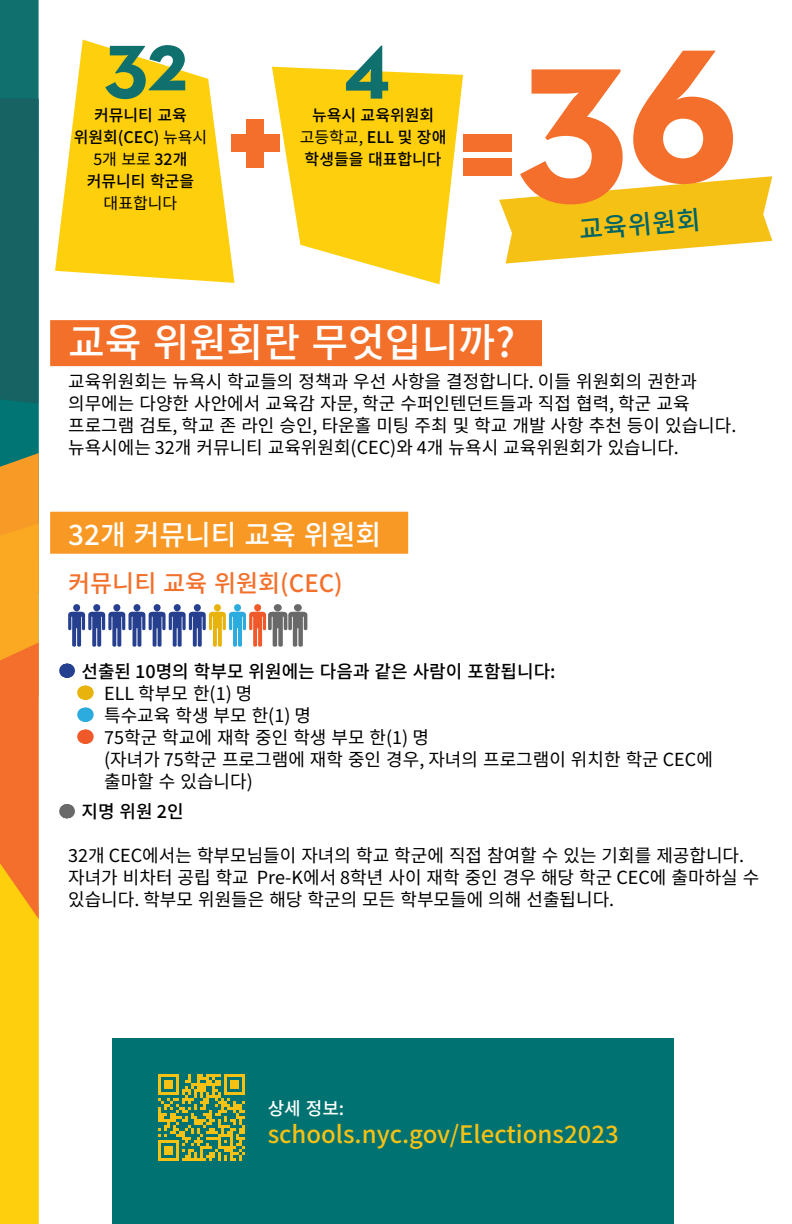
<style>
.page{position:relative;width:792px;height:1224px;background:#fff}
.page>*{position:absolute;margin:0;border:0;box-sizing:border-box;transform-origin:0 0}
.t1{font:700 216px "Neutraface 2 Text";color:#f36f2b}
.t2{font:700 85.2px "Neutraface 2 Text";color:#10706e}
.t3{font:500 40px "Noto Sans CJ Kkr";color:#fff}
.t4{font:500 28px "Noto Sans CJ Kkr";color:#fff}
.t5{font:500 26px "Noto Sans CJ Kkr";color:#006465}
.Body_Text{font:500 24px "Noto Sans CJ Kkr";color:#f6c115}
.t6{font:500 24px "Noto Sans CJ Kkr";color:#f3702b}
.Body_Text-2{font:18px/22px "Noto Sans CJ Kkr";color:#000}
.Icon_Text_-_CEC_Oran{font:18px/22px "Noto Sans CJ Kkr";color:#000}
.Icon_Text_-_CEC_Dark{font:500 18px "Noto Sans CJ Kkr";color:#000}
.Icon_Text_-_CEC_Blue{font:18px "Noto Sans CJ Kkr";color:#000}
.Icon_Text_-_CEC_Yell{font:18px "Noto Sans CJ Kkr";color:#000}
.Icon_Text_-_CEC_Gray{font:500 18px "Noto Sans CJ Kkr";color:#000}
.Body_Text-3{font:500 18px "Noto Sans CJ Kkr";color:#fff}
.t7{font:500 16px/22px "Noto Sans CJ Kkr";color:#000;text-align:center}
.t8{font:16px "Noto Sans CJ Kkr";color:#000}
.s1{font-weight:400}
.s2{font-weight:500}
</style>
<div class="page">
<svg style="left:0;top:0;width:39px;height:1224px;background:#a28f38"></svg>
<svg style="left:55px;top:40px;width:179px;height:243px;fill:#fecf0c"></svg>
<svg style="left:272px;top:67px;width:191px;height:217px;fill:#fecf0c"></svg>
<svg style="left:499px;top:176px;width:273px;height:88px"></svg>
<div style="left:246px;top:119px;width:17px;height:48px;background:#f36f2b"></div>
<div style="left:231px;top:135px;width:48px;height:17px;background:#f36f2b"></div>
<div style="left:463px;top:135px;width:48px;height:17px;background:#f36f2b"></div>
<div style="left:463px;top:158px;width:48px;height:18px;background:#f36f2b"></div>
<div style="left:112px;top:1038px;width:562px;height:186px;background:#007271"></div>
<div style="left:50px;top:320px;width:492px;height:46px;background:#f3702b"></div>
<div style="left:50px;top:512px;width:358px;height:42px;background:#f89925"></div>
<svg style="left:66px;top:664px;width:2px;height:14px"></svg>
<svg style="left:84px;top:686px;width:3px;height:14px"></svg>
<svg style="left:84px;top:708px;width:3px;height:14px"></svg>
<svg style="left:84px;top:730px;width:3px;height:14px"></svg>
<svg style="left:66px;top:804px;width:2px;height:14px"></svg>
<svg style="left:68px;top:604px;width:239px;height:43px"></svg>
<svg style="left:158px;top:1074px;width:87px;height:87px"></svg>
<p class="t2" style="left:104px;top:7px;width:86px">32</p>
<p class="t7" style="left:94px;top:104px;width:94px">커뮤니티 교육</p>
<p class="t2" style="left:344px;top:7px;width:49px">4</p>
<p class="t7" style="left:312px;top:104px;width:124px">뉴욕시 교육위원회</p>
<p class="t7" style="left:74px;top:126px;width:135px">위원회(CEC) <span class="s1">뉴욕시</span></p>
<p class="t7" style="left:300px;top:126px;width:148px"><span class="s1">고등학교,</span> ELL 및 장애</p>
<p class="t8" style="left:93px;top:150px;width:96px">5개 보로 <span class="s2">32개</span></p>
<p class="t7" style="left:305px;top:148px;width:138px">학생들을 대표합니다</p>
<p class="t7" style="left:87px;top:170px;width:109px">커뮤니티 학군을 <span class="s1">대표합니다</span></p>
<p class="t1" style="left:517px;top:-30px;width:225px">36</p>
<p class="t5" style="left:578px;top:215px;width:123px;rotate:-5deg">교육위원회</p>
<h2 class="t3" style="left:68px;top:320px;width:448px">교육 위원회란 무엇입니까?</h2>
<p class="Body_Text-2" style="left:68px;top:371px;width:670px">교육위원회는 뉴욕시 학교들의 정책과 우선 사항을 결정합니다. 이들 위원회의 권한과 의무에는 다양한 사안에서 교육감 자문, 학군 수퍼인텐던트들과 직접 협력, 학군 교육 프로그램 검토, 학교 존 라인 승인, 타운홀 미팅 주최 및 학교 개발 사항 추천 등이 있습니다. 뉴욕시에는 32개 커뮤니티 교육위원회(CEC)와 4개 뉴욕시 교육위원회가 있습니다.</p>
<h3 class="t4" style="left:68px;top:519px;width:315px">32개 커뮤니티 교육 위원회</h3>
<h4 class="t6" style="left:68px;top:569px;width:276px">커뮤니티 교육 위원회(CEC)</h4>
<p class="Icon_Text_-_CEC_Dark" style="left:81px;top:661px;width:476px">선출된 10명의 학부모 위원에는 다음과 같은 사람이 포함됩니다:</p>
<p class="Icon_Text_-_CEC_Yell" style="left:104px;top:683px;width:150px">ELL 학부모 한(1) 명</p>
<p class="Icon_Text_-_CEC_Blue" style="left:104px;top:705px;width:208px">특수교육 학생 부모 한(1) 명</p>
<p class="Icon_Text_-_CEC_Oran" style="left:104px;top:726px;width:610px">75학군 학교에 재학 중인 학생 부모 한(1) 명<br>(자녀가 75학군 프로그램에 재학 중인 경우, 자녀의 프로그램이 위치한 학군 CEC에 출마할 수 있습니다)</p>
<p class="Icon_Text_-_CEC_Gray" style="left:81px;top:802px;width:104px">지명 위원 2인</p>
<p class="Body_Text-2" style="left:68px;top:845px;width:693px">32개 CEC에서는 학부모님들이 자녀의 학교 학군에 직접 참여할 수 있는 기회를 제공합니다. 자녀가 비차터 공립 학교 Pre-K에서 8학년 사이 재학 중인 경우 해당 학군 CEC에 출마하실 수 있습니다. 학부모 위원들은 해당 학군의 모든 학부모들에 의해 선출됩니다.</p>
<p class="Body_Text-3" style="left:268px;top:1098px;width:78px">상세 정보:</p>
<p class="Body_Text" style="left:268px;top:1121px;width:353px">schools.nyc.gov/Elections2023</p>
</div>
